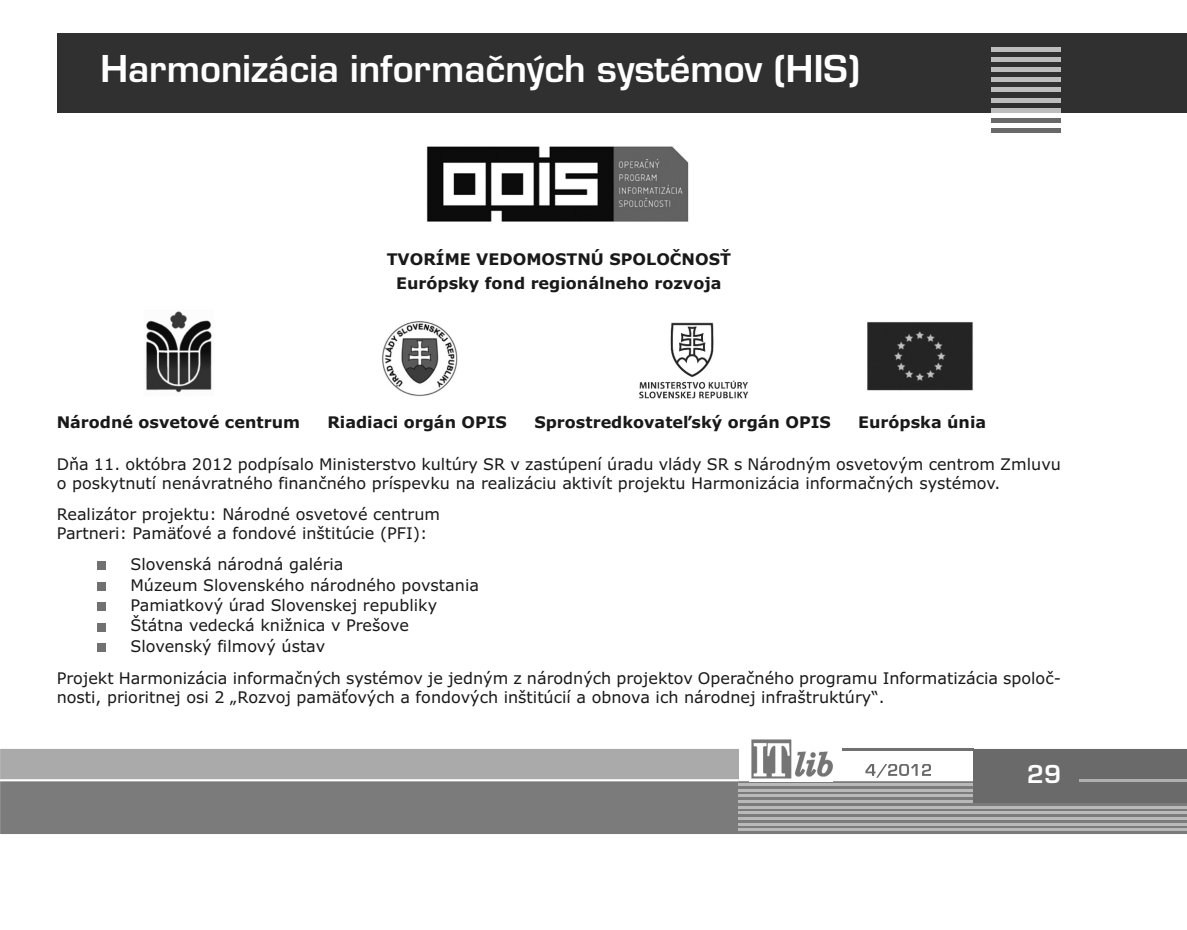
<style>
.page{position:relative;width:1187px;height:930px;background:#fff}
.page>*{position:absolute;margin:0;border:0;box-sizing:border-box;transform-origin:0 0}
.t1{font:36px "Euromode CE Bold";color:#fff}
.t2{font:24px "Euromode CE Bold";color:#fff}
.t3{font:16px/20.4px "Verdana";color:#191919}
.t4{font:700 16px/24.8px "Verdana";color:#191919;text-align:center}
</style>
<div class="page">
<div style="left:1px;top:749px;width:738px;height:32px;background:#aaa"></div>
<svg style="left:1px;top:781px;width:1185px;height:52px;background:#808080"></svg>
<hr style="left:0;top:778px;width:738px;height:2px;background:#fff">
<div style="left:738px;top:745px;width:235px;height:35px;background:#fff"></div>
<hr style="left:841px;top:748px;width:132px;height:2px;background:#717171">
<img style="left:751px;top:739px;width:81px;height:40px">
<svg style="left:865px;top:764px;width:65px;height:13px"></svg>
<hr style="left:738px;top:828px;width:448px;height:2px;background:#b9b9b9">
<hr style="left:738px;top:823px;width:448px;height:2px;background:#b9b9b9">
<hr style="left:738px;top:817px;width:448px;height:2px;background:#b9b9b9">
<hr style="left:738px;top:811px;width:448px;height:2px;background:#b9b9b9">
<hr style="left:738px;top:805px;width:448px;height:2px;background:#b9b9b9">
<hr style="left:738px;top:800px;width:448px;height:2px;background:#b9b9b9">
<hr style="left:738px;top:794px;width:448px;height:2px;background:#b9b9b9">
<hr style="left:738px;top:788px;width:448px;height:2px;background:#b9b9b9">
<hr style="left:738px;top:783px;width:448px;height:2px;background:#b9b9b9">
<div style="left:973px;top:748px;width:213px;height:54px;background:#6a6a6a"></div>
<hr style="left:1079px;top:778px;width:107px;height:2px;background:#b0b0b0">
<hr style="left:0;top:748px;width:1px;height:85px;background:#aaa">
<div style="left:97px;top:561px;width:9px;height:9px;background:#717171"></div>
<div style="left:97px;top:581px;width:9px;height:9px;background:#717171"></div>
<div style="left:97px;top:602px;width:9px;height:8px;background:#717171"></div>
<div style="left:97px;top:622px;width:9px;height:9px;background:#717171"></div>
<div style="left:97px;top:643px;width:9px;height:8px;background:#717171"></div>
<div style="left:57px;top:33px;width:1129px;height:79px;background:#303030"></div>
<hr style="left:991px;top:47px;width:69px;height:4px;background:#bdbdbd">
<hr style="left:991px;top:57px;width:69px;height:4px;background:#bdbdbd">
<hr style="left:991px;top:67px;width:69px;height:4px;background:#bdbdbd">
<hr style="left:991px;top:78px;width:69px;height:4px;background:#bdbdbd">
<hr style="left:991px;top:88px;width:69px;height:4px;background:#bdbdbd">
<hr style="left:991px;top:98px;width:69px;height:4px;background:#bdbdbd">
<hr style="left:991px;top:108px;width:69px;height:4px;background:#bdbdbd">
<hr style="left:991px;top:118px;width:69px;height:4px;background:#696969">
<hr style="left:991px;top:129px;width:69px;height:4px;background:#696969">
<img style="left:426px;top:146px;width:263px;height:76px">
<img style="left:146px;top:311px;width:66px;height:82px">
<img style="left:382px;top:321px;width:76px;height:75px">
<img style="left:867px;top:322px;width:106px;height:69px">
<img style="left:639px;top:322px;width:110px;height:77px">
<h1 class="t1" style="left:100px;top:47px;width:761px">Harmonizácia informačných systémov (HIS)</h1>
<p class="t4" style="left:386px;top:246px;width:346px">TVORÍME VEDOMOSTNÚ SPOLOČNOSŤ<br>Európsky fond regionálneho rozvoja</p>
<p class="t4" style="left:57px;top:410px;width:245px">Národné osvetové centrum</p>
<p class="t4" style="left:327px;top:410px;width:181px">Riadiaci orgán OPIS</p>
<p class="t4" style="left:534px;top:410px;width:298px">Sprostredkovateľský orgán OPIS</p>
<p class="t4" style="left:858px;top:410px;width:129px">Európska únia</p>
<p class="t3" style="left:57px;top:454px;width:1005px;line-height:19.2px">Dňa 11. októbra 2012 podpísalo Ministerstvo kultúry SR v zastúpení úradu vlády SR s Národným osvetovým centrom Zmluvu o poskytnutí nenávratného finančného príspevku na realizáciu aktivít projektu Harmonizácia informačných systémov.</p>
<p class="t3" style="left:57px;top:504px;width:385px;line-height:19.2px">Realizátor projektu: Národné osvetové centrum<br>Partneri: Pamäťové a fondové inštitúcie (PFI):</p>
<p class="t3" style="left:130px;top:554px;width:350px">Slovenská národná galéria<br>Múzeum Slovenského národného povstania Pamiatkový úrad Slovenskej republiky Štátna vedecká knižnica v Prešove Slovenský filmový ústav</p>
<p class="t3" style="left:57px;top:668px;width:1005px;line-height:19.2px">Projekt Harmonizácia informačných systémov je jedným z národných projektov Operačného programu Informatizácia spoloč&shy;nosti, prioritnej osi 2 „Rozvoj pamäťových a fondových inštitúcií a obnova ich národnej infraštruktúry“.</p>
<h2 class="t2" style="left:1026px;top:759px;width:35px">29</h2>
</div>
